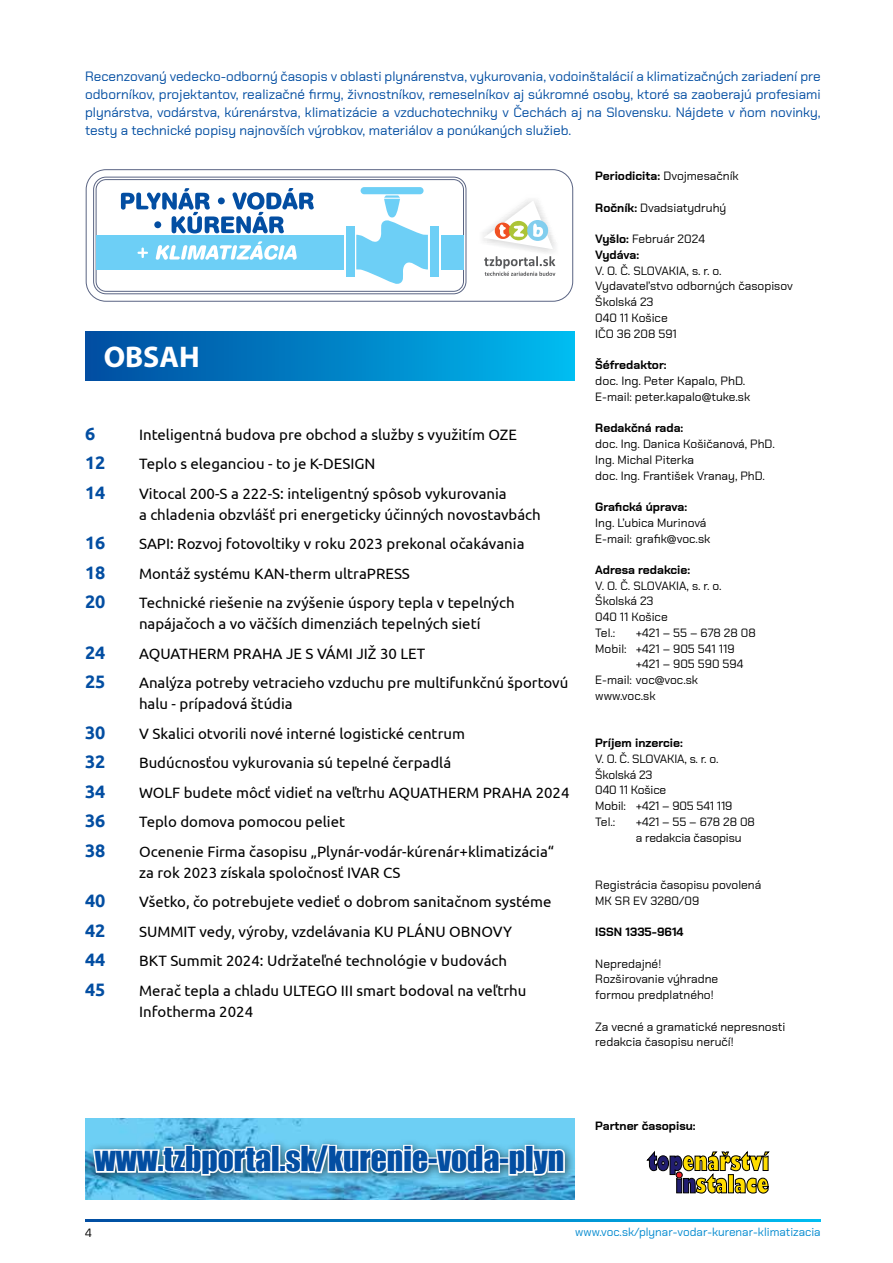
<style>
.page{position:relative;width:893px;height:1263px;background:#fff}
.page>*{position:absolute;margin:0;border:0;box-sizing:border-box;transform-origin:0 0}
.t1{font:31.5px "Impact";color:#034ea2}
.t2{font:700 30px "Myriad Pro";color:#fff}
.t3{font:700 18px "Ubuntu";color:#034ea2}
.t4{font:15px/21px "Ubuntu";color:#000}
.t5{font:13.5px/18px "Chakra Petch";color:#034ea2;text-align:justify}
.t6{font:12px/15.8px "Chakra Petch";color:#000}
.t7{font:700 12px/15.8px "Chakra Petch";color:#000}
.t8{font:11.7px "Chakra Petch";color:#0089cf}
.s1{font-weight:400}
.s2{font-weight:700}
</style>
<div class="page">
<svg style="left:85px;top:1219px;width:736px;height:2px"></svg>
<svg style="left:86px;top:169px;width:487px;height:132px"></svg>
<div style="left:96px;top:235px;width:248px;height:35px;background:#6dcff6"></div>
<div style="left:346px;top:227px;width:8px;height:50px;background:#6dcff6"></div>
<div style="left:430px;top:227px;width:8px;height:50px;background:#6dcff6"></div>
<div style="left:361px;top:187px;width:63px;height:7px;background:#6dcff6;border-radius:4px"></div>
<svg style="left:356px;top:195px;width:72px;height:91px"></svg>
<div style="left:440px;top:235px;width:23px;height:35px;background:#6dcff6"></div>
<svg style="left:121px;top:188px;width:193px;height:45px"></svg>
<div style="left:218px;top:197px;width:7px;height:7px;background:#034ea2;border-radius:50%"></div>
<svg style="left:137px;top:247px;width:11px;height:11px"></svg>
<svg style="left:156px;top:241px;width:141px;height:19px"></svg>
<img style="left:478px;top:241px;width:6px;height:4px">
<img style="left:478px;top:236px;width:6px;height:5px">
<img style="left:478px;top:231px;width:6px;height:5px">
<svg style="left:484px;top:195px;width:75px;height:81px"></svg>
<img style="left:85px;top:1118px;width:489px;height:81px">
<svg style="left:646px;top:1151px;width:123px;height:42px"></svg>
<div style="left:86px;top:1137px;width:490px;height:49px;background:#000;opacity:.55"></div>
<svg style="left:91px;top:1133px;width:182px;height:67px"></svg>
<div style="left:271px;top:1145px;width:9px;height:28px;border:3px solid #fff"></div>
<div style="left:279px;top:1165px;width:8px;height:8px;border:3px solid #fff"></div>
<svg style="left:282px;top:1134px;width:219px;height:57px"></svg>
<div style="left:499px;top:1157px;width:11px;height:8px;border:3px solid #fff"></div>
<svg style="left:507px;top:1146px;width:59px;height:46px"></svg>
<div style="left:85px;top:332px;width:489px;height:49px;background:linear-gradient(to right,#004c9f,#00baef)"></div>
<p class="t5" style="left:85px;top:68px;width:737px">Recenzovaný vedecko-odborný časopis v oblasti plynárenstva, vykurovania, vodoinštalácií a klimatizačných zariadení pre odborníkov, projektantov, realizačné firmy, živnostníkov, remeselníkov aj súkromné osoby, ktoré sa zaoberajú profesiami plynárstva, vodárstva, kúrenárstva, klimatizácie a vzduchotechniky v Čechách aj na Slovensku. Nájdete v ňom novinky, testy a technické popisy najnovších výrobkov, materiálov a ponúkaných služieb.</p>
<p class="t7" style="left:595px;top:168px;width:145px">Periodicita: <span class="s1">Dvojmesačník</span></p>
<p class="t6" style="left:595px;top:200px;width:132px"><span class="s2">Ročník:</span> Dvadsiatydruhý</p>
<p class="t7" style="left:595px;top:231px;width:111px">Vyšlo: <span class="s1">Február 2024<br></span>Vydáva:</p>
<p class="t6" style="left:595px;top:263px;width:199px">V. O. Č. SLOVAKIA, s. r. o.<br>Vydavateľstvo odborných časopisov<br>Školská 23<br>040 11 Košice<br>IČO 36 208 591</p>
<p class="t7" style="left:595px;top:357px;width:73px">Šéfredaktor:</p>
<p class="t6" style="left:595px;top:373px;width:157px">doc. Ing. Peter Kapalo, PhD.<br>E-mail: peter.kapalo@tuke.sk</p>
<p class="t7" style="left:595px;top:420px;width:90px">Redakčná rada:</p>
<p class="t6" style="left:595px;top:436px;width:181px">doc. Ing. Danica Košičanová, PhD.<br>Ing. Michal Piterka<br>doc. Ing. František Vranay, PhD.</p>
<p class="t7" style="left:595px;top:499px;width:93px">Grafická úprava:</p>
<p class="t6" style="left:595px;top:515px;width:117px">Ing. Ľubica Murinová<br>E-mail: grafik@voc.sk</p>
<p class="t7" style="left:595px;top:562px;width:96px">Adresa redakcie:</p>
<p class="t6" style="left:595px;top:578px;width:128px">V. O. Č. SLOVAKIA, s. r. o.<br>Školská 23<br>040 11 Košice<br>Tel.:</p>
<h2 class="t2" style="left:104px;top:338px;width:98px">OBSAH</h2>
<p class="t3" style="left:85px;top:422px;width:12px">6</p>
<p class="t4" style="left:139px;top:423px;width:379px">Inteligentná budova pre obchod a služby s využitím OZE</p>
<p class="t3" style="left:85px;top:452px;width:22px">12</p>
<p class="t4" style="left:139px;top:453px;width:238px">Teplo s eleganciou - to je K-DESIGN</p>
<p class="t3" style="left:85px;top:481px;width:22px">14</p>
<p class="t4" style="left:139px;top:482px;width:403px">Vitocal 200-S a 222-S: inteligentný spôsob vykurovania<br>a chladenia obzvlášť pri energeticky účinných novostavbách</p>
<p class="t3" style="left:85px;top:532px;width:22px">16</p>
<p class="t4" style="left:139px;top:533px;width:387px">SAPI: Rozvoj fotovoltiky v roku 2023 prekonal očakávania</p>
<p class="t3" style="left:85px;top:561px;width:22px">18</p>
<p class="t4" style="left:139px;top:562px;width:272px">Montáž systému KAN-therm ultraPRESS</p>
<p class="t3" style="left:85px;top:591px;width:22px">20</p>
<p class="t4" style="left:139px;top:592px;width:377px">Technické riešenie na zvýšenie úspory tepla v tepelných napájačoch a vo väčších dimenziách tepelných sietí</p>
<p class="t3" style="left:85px;top:641px;width:22px">24</p>
<p class="t4" style="left:139px;top:642px;width:288px">AQUATHERM PRAHA JE S VÁMI JIŽ 30 LET</p>
<p class="t3" style="left:85px;top:671px;width:22px">25</p>
<p class="t4" style="left:139px;top:672px;width:431px">Analýza potreby vetracieho vzduchu pre multifunkčnú športovú halu - prípadová štúdia</p>
<p class="t3" style="left:85px;top:721px;width:22px">30</p>
<p class="t4" style="left:139px;top:722px;width:327px">V Skalici otvorili nové interné logistické centrum</p>
<p class="t3" style="left:85px;top:751px;width:22px">32</p>
<p class="t4" style="left:139px;top:752px;width:314px">Budúcnosťou vykurovania sú tepelné čerpadlá</p>
<p class="t3" style="left:85px;top:780px;width:22px">34</p>
<p class="t4" style="left:139px;top:781px;width:432px">WOLF budete môcť vidieť na veľtrhu AQUATHERM PRAHA 2024</p>
<p class="t3" style="left:85px;top:810px;width:22px">36</p>
<p class="t4" style="left:139px;top:811px;width:208px">Teplo domova pomocou peliet</p>
<p class="t3" style="left:85px;top:839px;width:22px">38</p>
<p class="t4" style="left:139px;top:840px;width:417px">Ocenenie Firma časopisu „Plynár-vodár-kúrenár+klimatizácia“ za rok 2023 získala spoločnosť IVAR CS</p>
<p class="t3" style="left:85px;top:890px;width:22px">40</p>
<p class="t4" style="left:139px;top:891px;width:414px">Všetko, čo potrebujete vedieť o dobrom sanitačnom systéme</p>
<p class="t3" style="left:85px;top:919px;width:22px">42</p>
<p class="t4" style="left:139px;top:920px;width:375px">SUMMIT vedy, výroby, vzdelávania KU PLÁNU OBNOVY</p>
<p class="t3" style="left:85px;top:949px;width:22px">44</p>
<p class="t4" style="left:139px;top:950px;width:369px">BKT Summit 2024: Udržateľné technológie v budovách</p>
<p class="t3" style="left:85px;top:978px;width:22px">45</p>
<p class="t4" style="left:139px;top:979px;width:389px">Merač tepla a chladu ULTEGO III smart bodoval na veľtrhu<br>Infotherma 2024</p>
<p class="t6" style="left:595px;top:625px;width:162px;text-indent:40px">+421 – 55 – 678 28 08<br>Mobil: +421 – 905 541 119</p>
<p class="t6" style="left:595px;top:656px;width:150px;text-indent:40px">+421 – 905 590 594<br>E-mail: voc@voc.sk www.voc.sk</p>
<p class="t7" style="left:595px;top:735px;width:89px">Príjem inzercie:</p>
<p class="t6" style="left:595px;top:751px;width:139px">V. O. Č. SLOVAKIA, s. r. o.<br>Školská 23<br>040 11 Košice<br>Mobil: +421 – 905 541 119<br>Tel.:</p>
<p class="t6" style="left:636px;top:814px;width:121px">+421 – 55 – 678 28 08 a redakcia časopisu</p>
<p class="t6" style="left:595px;top:877px;width:167px">Registrácia časopisu povolená<br>MK SR EV 3280/09</p>
<p class="t7" style="left:595px;top:924px;width:90px">ISSN 1335-9614</p>
<p class="t6" style="left:595px;top:956px;width:124px">Nepredajné!<br>Rozširovanie výhradne formou predplatného!</p>
<p class="t6" style="left:595px;top:1019px;width:192px">Za vecné a gramatické nepresnosti redakcia časopisu neručí!</p>
<h1 class="t1" style="left:95px;top:1134px;width:471px">www.tzbportal.sk/kurenie-voda-plyn</h1>
<p class="t7" style="left:595px;top:1118px;width:102px">Partner časopisu:</p>
<p class="t6" style="left:85px;top:1225px;width:8px">4</p>
<p class="t8" style="left:575px;top:1225px;width:247px">www.voc.sk/plynar-vodar-kurenar-klimatizacia</p>
</div>
